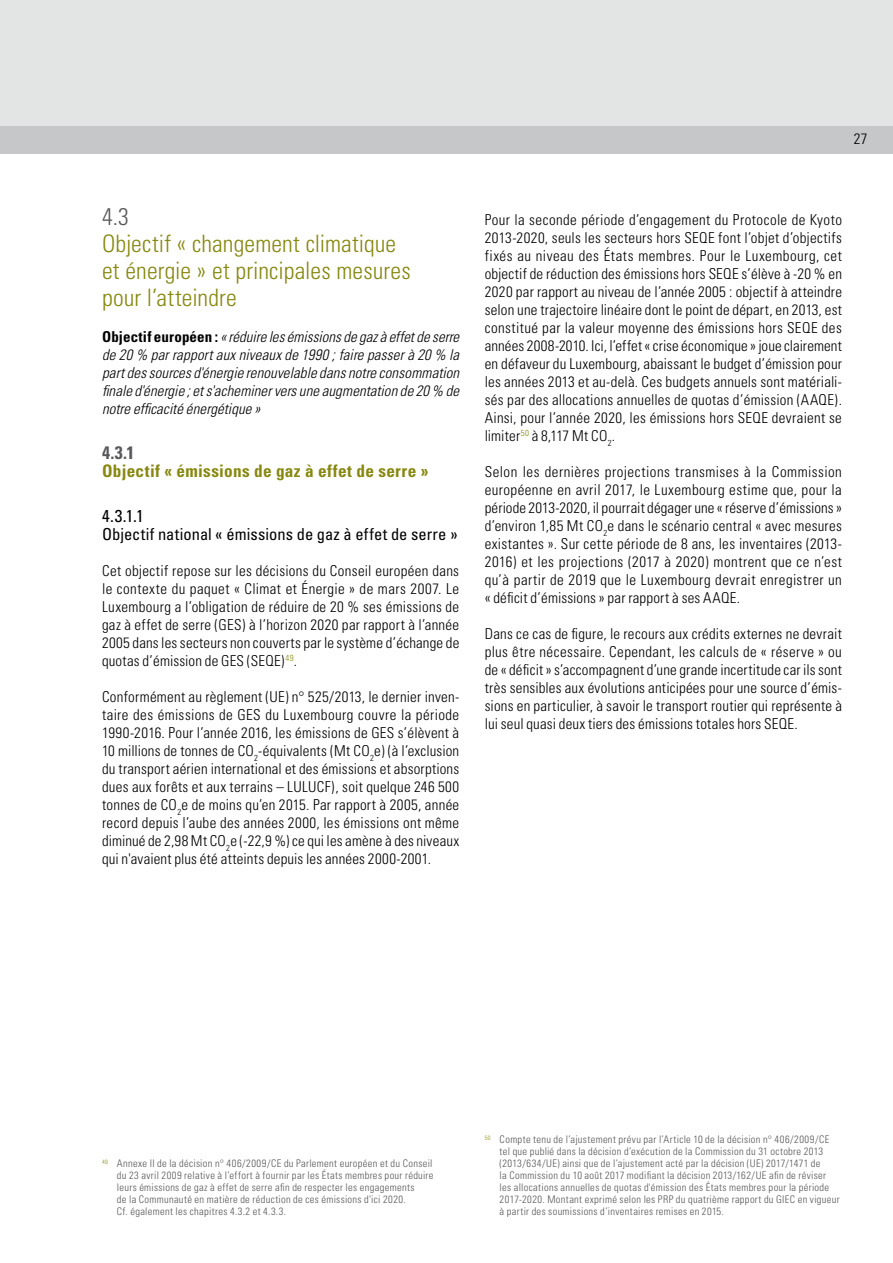
<style>
.page{position:relative;width:893px;height:1263px;background:#fff}
.page>*{position:absolute;margin:0;border:0;box-sizing:border-box;transform-origin:0 0}
.t1{font:300 condensed 24px/27px "Univers";letter-spacing:.005em;color:#878810}
.t2{font:300 condensed 24px "Univers";color:#58585a}
.t3{font:700 condensed 18px "Univers";color:#58585a}
.t4{font:700 condensed 17.25px "Univers";letter-spacing:.02em;color:#878810}
.t5{font:condensed 17.25px "Univers";color:#000}
.t6{font:condensed 16.5px "Univers";letter-spacing:.005em;color:#000}
.t7{font:300 condensed 15px/18px "Univers";letter-spacing:.015em;color:#000;text-align:justify}
.t8{font:italic 300 condensed 15px/18px "Univers";letter-spacing:.01em;color:#000;text-align:justify}
.t9{font:300 condensed 10.5px/12px "Univers";letter-spacing:.03em;color:#58585a}
.s1{font-weight:700;font-style:normal}
</style>
<div class="page">
<div style="left:0;top:0;width:893px;height:126px;background:#e3e4e4"></div>
<div style="left:0;top:126px;width:893px;height:27px;background:#c6c7c8"></div>
<p class="t7" style="left:854px;top:130px;width:15px">27</p>
<h1 class="t2" style="left:102px;top:202px;width:28px">4.3</h1>
<h1 class="t1" style="left:102px;top:230px;width:310px">Objectif « changement climatique et énergie » et principales mesures pour l’atteindre</h1>
<p class="t8" style="left:102px;top:328px;width:359px"><span class="s1">Objectif européen :</span>«réduire les émissions de gaz à effet de serre de 20 % par rapport aux niveaux de 1990 ; faire passer à 20 % la part des sources d'énergie renouvelable dans notre consommation finale d'énergie ; et s'acheminer vers une augmentation de 20 % de notre efficacité énergétique »</p>
<p class="t3" style="left:102px;top:442px;width:34px">4.3.1</p>
<p class="t4" style="left:102px;top:460px;width:328px">Objectif « émissions de gaz à effet de serre »</p>
<p class="t5" style="left:102px;top:505px;width:43px">4.3.1.1</p>
<p class="t6" style="left:102px;top:524px;width:357px">Objectif national « émissions de gaz à effet de serre »</p>
<p class="t7" style="left:102px;top:562px;width:359px">Cet objectif repose sur les décisions du Conseil européen dans le contexte du paquet « Climat et Énergie » de mars 2007. Le Luxembourg a l’obligation de réduire de 20 % ses émissions de gaz à effet de serre (GES) à l’horizon 2020 par rapport à l’année 2005 dans les secteurs non couverts par le système d’échange de quotas d’émission de GES (SEQE)<sup>49</sup>.</p>
<p class="t7" style="left:102px;top:688px;width:359px">Conformément au règlement (UE) n° 525/2013, le dernier inven&shy;taire des émissions de GES du Luxembourg couvre la période 1990-2016. Pour l’année 2016, les émissions de GES s’élèvent à 10 millions de tonnes de CO<sub>2</sub>-équivalents (Mt CO<sub>2</sub>e) (à l’exclusion du transport aérien international et des émissions et absorptions dues aux forêts et aux terrains – LULUCF), soit quelque 246 500 tonnes de CO<sub>2</sub>e de moins qu’en 2015. Par rapport à 2005, année record depuis l’aube des années 2000, les émissions ont même diminué de 2,98 Mt CO<sub>2</sub>e (-22,9 %) ce qui les amène à des niveaux qui n'avaient plus été atteints depuis les années 2000-2001.</p>
<p class="t7" style="left:485px;top:211px;width:359px">Pour la seconde période d’engagement du Protocole de Kyoto 2013-2020, seuls les secteurs hors SEQE font l’objet d’objectifs fixés au niveau des États membres. Pour le Luxembourg, cet objectif de réduction des émissions hors SEQE s’élève à -20 % en 2020 par rapport au niveau de l’année 2005 : objectif à atteindre selon une trajectoire linéaire dont le point de départ, en 2013, est constitué par la valeur moyenne des émissions hors SEQE des années 2008-2010. Ici, l’effet «crise économique » joue clairement en défaveur du Luxembourg, abaissant le budget d’émission pour les années 2013 et au-delà. Ces budgets annuels sont matériali&shy;sés par des allocations annuelles de quotas d’émission (AAQE).<br>Ainsi, pour l’année 2020, les émissions hors SEQE devraient se limiter<sup>50</sup> à 8,117 Mt CO<sub>2</sub>.</p>
<p class="t7" style="left:485px;top:463px;width:359px">Selon les dernières projections transmises à la Commission européenne en avril 2017, le Luxembourg estime que, pour la période 2013-2020, il pourrait dégager une «réserve d’émissions» d’environ 1,85 Mt CO<sub>2</sub>e dans le scénario central « avec mesures existantes ». Sur cette période de 8 ans, les inventaires (2013- 2016) et les projections (2017 à 2020) montrent que ce n’est qu’à partir de 2019 que le Luxembourg devrait enregistrer un « déficit d’émissions » par rapport à ses AAQE.</p>
<p class="t7" style="left:485px;top:625px;width:359px">Dans ce cas de figure, le recours aux crédits externes ne devrait plus être nécessaire. Cependant, les calculs de « réserve » ou de « déficit » s’accompagnent d’une grande incertitude car ils sont très sensibles aux évolutions anticipées pour une source d’émis&shy;sions en particulier, à savoir le transport routier qui représente à lui seul quasi deux tiers des émissions totales hors SEQE.</p>
<p class="t9" style="left:117px;top:1158px;width:318px;text-indent:-15px"><sup>49</sup> Annexe II de la décision n° 406/2009/CE du Parlement européen et du Conseil du 23 avril 2009 relative à l’effort à fournir par les États membres pour réduire leurs émissions de gaz à effet de serre afin de respecter les engagements<br>de la Communauté en matière de réduction de ces émissions d'ici 2020.<br>Cf. également les chapitres 4.3.2 et 4.3.3.</p>
<p class="t9" style="left:500px;top:1133px;width:341px;text-indent:-15px"><sup>50</sup> Compte tenu de l’ajustement prévu par l’Article 10 de la décision n° 406/2009/CE tel que publié dans la décision d’exécution de la Commission du 31 octobre 2013 (2013/634/UE) ainsi que de l’ajustement acté par la décision (UE) 2017/1471 de<br>la Commission du 10 août 2017 modifiant la décision 2013/162/UE afin de réviser les allocations annuelles de quotas d'émission des États membres pour la période 2017-2020. Montant exprimé selon les PRP du quatrième rapport du GIEC en vigueur à partir des soumissions d’inventaires remises en 2015.</p>
</div>
